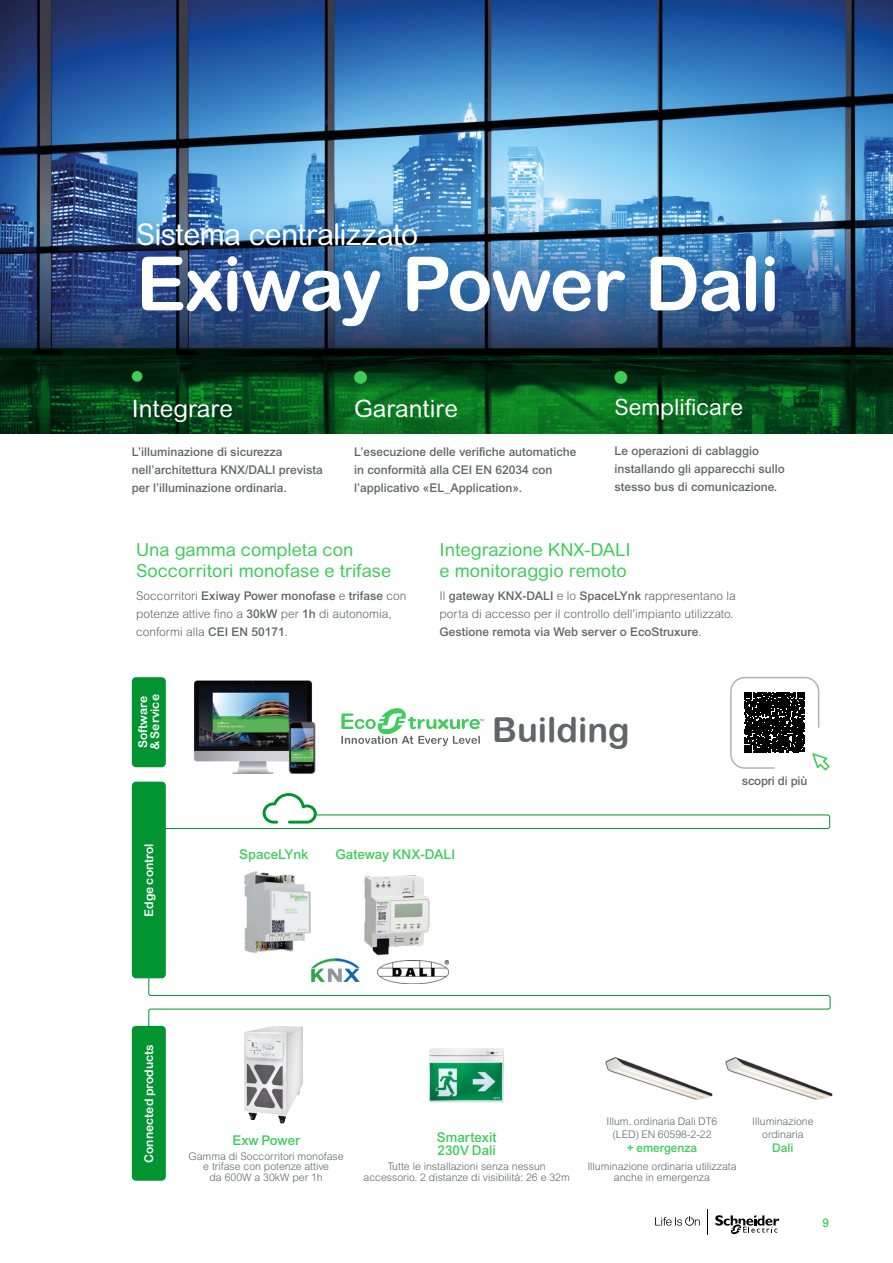
<style>
.page{position:relative;width:893px;height:1263px;background:#fff}
.page>*{position:absolute;margin:0;border:0;box-sizing:border-box;transform-origin:0 0}
.t1{font:700 75px "Arial Rounded MT Pro";letter-spacing:-.02em;color:#fff}
.t2{font:34.5px "Arial Rounded MT Bold";color:#626469}
.t3{font:30px "Arial Rounded MT Pro";letter-spacing:-.025em;color:#fff}
.t4{font:24px "Arial Rounded MT Pro";color:#fff}
.t5{font:22.5px "Arial Rounded MT Pro";color:#fff}
.t6{font:18px/21.6px "Arial Rounded MT Pro";color:#3dcd58}
.t7{font:500 13.5px/13.5px "Arial MT Std";color:#3dcd58}
.t8{font:500 12px/18px "Arial MT Std";color:#626469}
.t9{font:300 12px/18px "Arial MT Std";color:#626469}
.t10{font:12px/12px "Arial Rounded MT Bold";color:#fff}
.t11{font:500 12px "Arial MT Std";color:#3dcd58}
.t12{font:300 10.5px/10.5px "Arial MT Std";color:#626469;text-align:center}
.s1{font-weight:500}
</style>
<div class="page">
<img style="left:1px;top:0;width:892px;height:349px">
<img style="left:0;top:0;width:1px;height:434px">
<svg style="left:0;top:349px;width:893px;height:85px;background:#044116"></svg>
<div style="left:132px;top:371px;width:10px;height:11px;background:#3dcd58;border-radius:50%"></div>
<div style="left:354px;top:371px;width:13px;height:13px;background:#3dcd58;border-radius:50%"></div>
<div style="left:614px;top:371px;width:13px;height:13px;background:#3dcd58;border-radius:50%"></div>
<svg style="left:730px;top:677px;width:100px;height:93px"></svg>
<div style="left:132px;top:1026px;width:34px;height:155px;background:#009530;border-radius:4px"></div>
<svg style="left:166px;top:793px;width:664px;height:36px"></svg>
<svg style="left:148px;top:976px;width:683px;height:57px"></svg>
<img style="left:244px;top:871px;width:67px;height:82px">
<img style="left:364px;top:875px;width:66px;height:81px">
<img style="left:605px;top:1057px;width:108px;height:43px">
<img style="left:428px;top:1048px;width:76px;height:55px">
<img style="left:244px;top:1026px;width:59px;height:97px">
<div style="left:132px;top:677px;width:34px;height:90px;background:#009530;border-radius:4px"></div>
<div style="left:132px;top:782px;width:34px;height:196px;background:#009530;border-radius:4px"></div>
<img style="left:194px;top:680px;width:122px;height:94px">
<svg style="left:341px;top:708px;width:143px;height:38px"></svg>
<div style="left:373px;top:959px;width:80px;height:27px;background:#fff"></div>
<img style="left:378px;top:961px;width:70px;height:23px">
<img style="left:311px;top:959px;width:49px;height:23px">
<img style="left:725px;top:1057px;width:108px;height:43px">
<svg style="left:655px;top:1216px;width:45px;height:10px"></svg>
<svg style="left:715px;top:1215px;width:64px;height:20px"></svg>
<svg style="left:707px;top:1209px;width:1px;height:25px"></svg>
<h3 class="t3" style="left:136px;top:217px;width:284px">Sistema centralizzato</h3>
<h1 class="t1" style="left:136px;top:239px;width:645px">Exiway Power Dali</h1>
<h3 class="t4" style="left:132px;top:394px;width:103px">Integrare</h3>
<p class="t8" style="left:132px;top:442px;width:192px">L’illuminazione di sicurezza nell’architettura KNX/DALI prevista per l’illuminazione ordinaria.</p>
<h3 class="t4" style="left:354px;top:394px;width:105px">Garantire</h3>
<p class="t8" style="left:354px;top:442px;width:224px">L’esecuzione delle verifiche automatiche in conformità alla CEI EN 62034 con l’applicativo «EL_Application».</p>
<h3 class="t5" style="left:614px;top:394px;width:130px">Semplificare</h3>
<p class="t8" style="left:614px;top:441px;width:172px">Le operazioni di cablaggio installando gli apparecchi sullo stesso bus di comunicazione.</p>
<h3 class="t6" style="left:136px;top:539px;width:257px">Una gamma completa con<br>Soccorritori monofase e trifase</h3>
<p class="t9" style="left:136px;top:586px;width:272px">Soccorritori <span class="s1">Exiway Power monofase</span> e <span class="s1">trifase</span> con potenze attive fino a <span class="s1">30kW</span> per <span class="s1">1h</span> di autonomia, conformi alla <span class="s1">CEI EN 50171</span>.</p>
<p class="t10" style="left:137px;top:750px;width:57px;rotate:-90deg">Software &amp; Service</p>
<h3 class="t6" style="left:440px;top:539px;width:193px">Integrazione KNX-DALI e monitoraggio remoto</h3>
<p class="t9" style="left:440px;top:586px;width:298px">Il <span class="s1">gateway KNX-DALI</span> e lo <span class="s1">SpaceLYnk</span> rappresentano la porta di accesso per il controllo dell’impianto utilizzato.<br><span class="s1">Gestione remota via Web server o EcoStruxure</span>.</p>
<h2 class="t2" style="left:492px;top:710px;width:139px">Building</h2>
<p class="t8" style="left:742px;top:772px;width:67px">scopri di più</p>
<p class="t10" style="left:143px;top:917px;width:75px;rotate:-90deg">Edge control</p>
<p class="t7" style="left:239px;top:847px;width:71px">SpaceLYnk</p>
<p class="t7" style="left:335px;top:847px;width:121px">Gateway KNX-DALI</p>
<p class="t10" style="left:143px;top:1163px;width:120px;rotate:-90deg">Connected products</p>
<p class="t7" style="left:232px;top:1133px;width:69px">Exw Power</p>
<p class="t12" style="left:189px;top:1151px;width:157px">Gamma di Soccorritori monofase e trifase con potenze attive<br>da 600W a 30kW per 1h</p>
<p class="t12" style="left:607px;top:1114px;width:112px;line-height:13.5px">Illum. ordinaria Dali DT6 (LED) EN 60598-2-22</p>
<p class="t11" style="left:627px;top:1141px;width:72px">+ emergenza</p>
<p class="t7" style="left:437px;top:1130px;width:61px">Smartexit<br>230V Dali</p>
<p class="t12" style="left:364px;top:1161px;width:208px">Tutte le installazioni senza nessun accessorio. 2 distanze di visibilità: 26 e 32m</p>
<p class="t12" style="left:587px;top:1161px;width:151px">Illuminazione ordinaria utilizzata anche in emergenza</p>
<p class="t12" style="left:752px;top:1114px;width:63px;line-height:13.5px">Illuminazione ordinaria</p>
<p class="t11" style="left:772px;top:1141px;width:23px">Dali</p>
<p class="t11" style="left:823px;top:1216px;width:8px">9</p>
</div>
